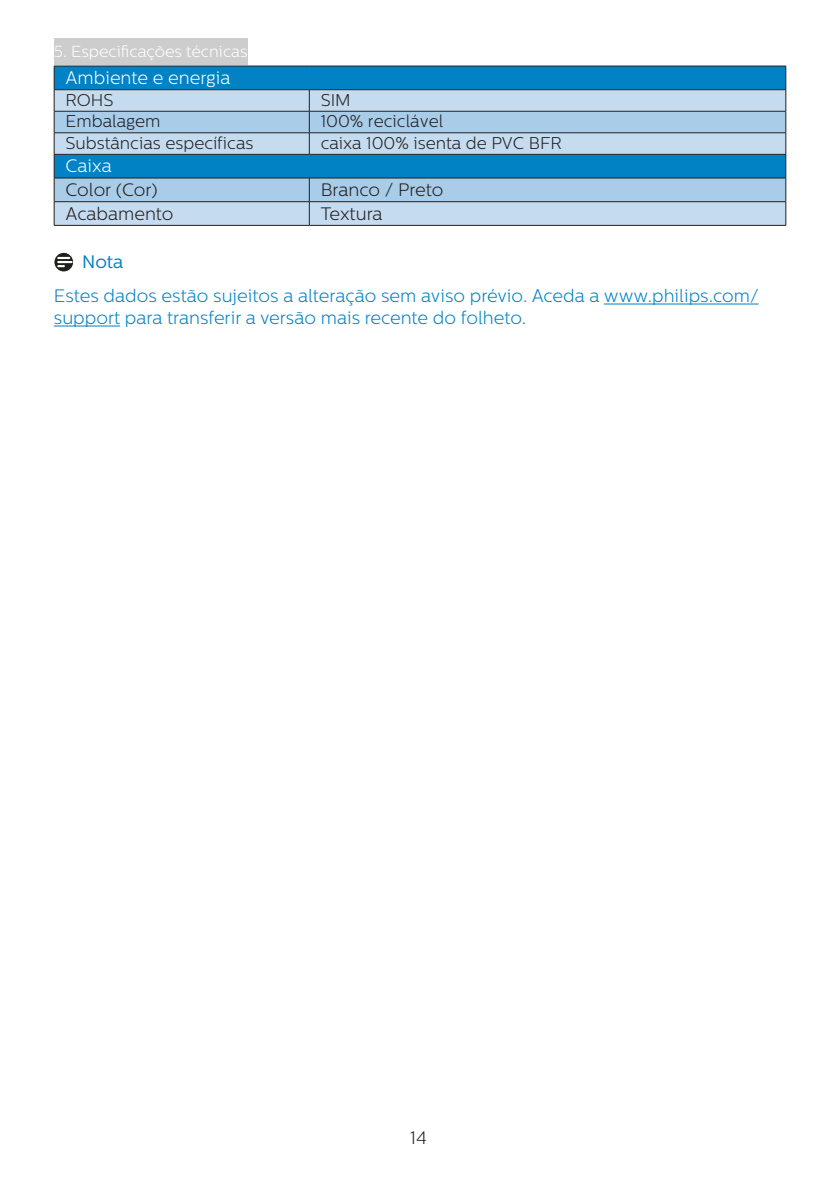
<style>
.page{position:relative;width:840px;height:1191px;background:#fff}
.page>*{position:absolute;margin:0;border:0;box-sizing:border-box;transform-origin:0 0}
.Heading_4{font:300 18px/22px "Centrale Sans";color:#0082c5}
.t1{font:300 18px "Centrale Sans";color:#231f20}
.t2{font:300 18px "Centrale Sans";color:#fff}
.Heading_4-2{font:18px "Centrale Sans";color:#0082c5}
.t3{font:300 17px "Centrale Sans";color:#231f20}
.t4{font:300 16px "Centrale Sans";color:#fff}
</style>
<div class="page">
<div style="left:54px;top:38px;width:193px;height:27px;background:#cdcdcd"></div>
<hr style="left:603px;top:303px;width:155px;height:1px;background:#0082c5">
<hr style="left:54px;top:325px;width:66px;height:1px;background:#0082c5">
<div style="left:55px;top:67px;width:730px;height:22px;background:#0082c5"></div>
<svg style="left:55px;top:90px;width:730px;height:135px;background:#c2d8ec"></svg>
<svg style="left:55px;top:112px;width:730px;height:89px;background:#81badf"></svg>
<hr style="left:54px;top:66px;width:255px;height:1px;background:#231f20">
<hr style="left:309px;top:66px;width:476px;height:1px;background:#231f20">
<hr style="left:54px;top:89px;width:255px;height:1px;background:#231f20">
<hr style="left:309px;top:89px;width:476px;height:1px;background:#231f20">
<hr style="left:54px;top:111px;width:255px;height:1px;background:#231f20">
<hr style="left:309px;top:111px;width:476px;height:1px;background:#231f20">
<hr style="left:54px;top:132px;width:255px;height:1px;background:#231f20">
<svg style="left:309px;top:90px;width:1px;height:64px"></svg>
<hr style="left:309px;top:132px;width:476px;height:1px;background:#231f20">
<hr style="left:54px;top:154px;width:255px;height:1px;background:#231f20">
<hr style="left:309px;top:154px;width:476px;height:1px;background:#231f20">
<hr style="left:54px;top:178px;width:255px;height:1px;background:#231f20">
<hr style="left:309px;top:178px;width:476px;height:1px;background:#231f20">
<svg style="left:54px;top:66px;width:1px;height:159px"></svg>
<hr style="left:54px;top:201px;width:255px;height:1px;background:#231f20">
<hr style="left:54px;top:225px;width:255px;height:1px;background:#231f20">
<svg style="left:309px;top:178px;width:1px;height:47px"></svg>
<svg style="left:785px;top:66px;width:1px;height:159px"></svg>
<hr style="left:309px;top:201px;width:476px;height:1px;background:#231f20">
<hr style="left:309px;top:225px;width:476px;height:1px;background:#231f20">
<svg style="left:54px;top:252px;width:20px;height:20px"></svg>
<div style="left:54px;top:252px;width:20px;height:20px;border:1px solid #fff;border-radius:50%"></div>
<svg style="left:58px;top:257px;width:13px;height:10px"></svg>
<p class="t4" style="left:54px;top:43px;width:195px">5. Especificações técnicas</p>
<p class="t2" style="left:65px;top:68px;width:166px">Ambiente e energia</p>
<p class="t3" style="left:65px;top:90px;width:49px">ROHS</p>
<p class="t3" style="left:320px;top:90px;width:32px">SIM</p>
<p class="t3" style="left:65px;top:112px;width:96px">Embalagem</p>
<p class="t3" style="left:320px;top:112px;width:124px">100% reciclável</p>
<p class="t3" style="left:65px;top:133px;width:189px">Substâncias específicas</p>
<p class="t3" style="left:320px;top:133px;width:242px">caixa 100% isenta de PVC BFR</p>
<p class="t2" style="left:65px;top:156px;width:48px">Caixa</p>
<p class="t1" style="left:65px;top:180px;width:94px">Color (Cor)</p>
<p class="t1" style="left:320px;top:180px;width:124px">Branco / Preto</p>
<p class="t1" style="left:65px;top:203px;width:109px">Acabamento</p>
<p class="t1" style="left:320px;top:203px;width:63px">Textura</p>
<p class="Heading_4-2" style="left:82px;top:252px;width:43px">Nota</p>
<p class="Heading_4" style="left:54px;top:285px;width:705px">Estes dados estão sujeitos a alteração sem aviso prévio. Aceda a www.philips.com/ support para transferir a versão mais recente do folheto.</p>
<p class="t1" style="left:410px;top:1127px;width:18px">14</p>
</div>
